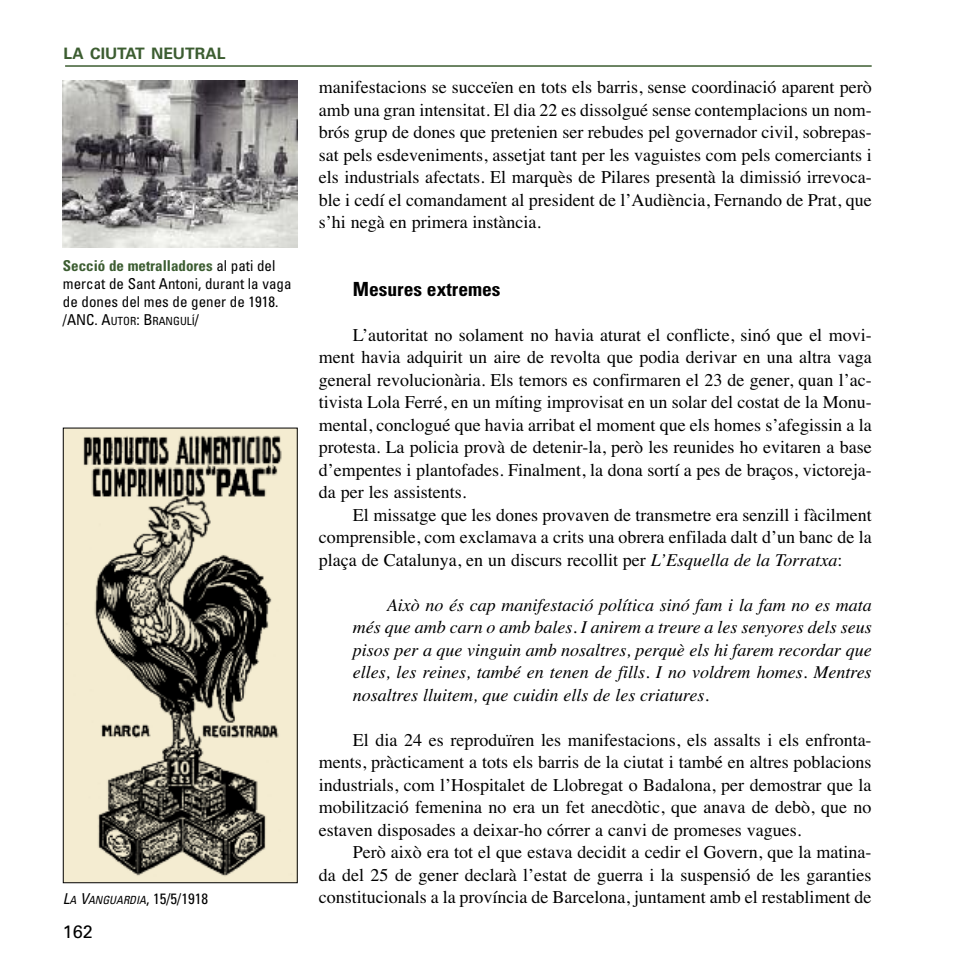
<style>
.page{position:relative;width:978px;height:978px;background:#fff}
.page>*{position:absolute;margin:0;border:0;box-sizing:border-box;transform-origin:0 0}
.t1{font:700 condensed 19.5px "Univers";color:#000}
.t2{font:18px/22.5px "Times";color:#000;text-align:justify}
.t3{font:italic 18px/22.5px "Times";color:#000;text-align:justify}
.t4{font:18px "Univers";color:#000}
.t5{font:700 15.75px "Univers";color:#3c5d31}
.t6{font:condensed 15px/18px "Univers";color:#000}
.t7{font:italic condensed 11.25px "Univers";color:#000}
.t8{font:condensed 11.25px "Univers";color:#000}
.s1{font-weight:700;color:#3c5d31}
.s2{font-size:15px}
.s3{font-style:normal;font-size:15px}
.s4{font-style:italic}
</style>
<div class="page">
<hr style="left:65px;top:65px;width:807px;height:2px;background:#3c5d31">
<img style="left:63px;top:81px;width:235px;height:167px">
<img style="left:65px;top:430px;width:231px;height:451px">
<div style="left:63px;top:428px;width:235px;height:455px;border:1px solid #000"></div>
<p class="t5" style="left:64px;top:47px;width:163px">LA CIUTAT NEUTRAL</p>
<p class="t6" style="left:63px;top:258px;width:230px"><span class="s1">Secció de metralladores</span> al pati del mercat de Sant Antoni, durant la vaga de dones del mes de gener de 1918.</p>
<p class="t8" style="left:63px;top:317px;width:138px"><span class="s2">/ANC. A</span>UTOR<span class="s2">: B</span>RANGULÍ<span class="s2">/</span></p>
<p class="t7" style="left:63px;top:896px;width:147px"><span class="s2">L</span>A <span class="s2">V</span>ANGUARDIA<span class="s3">, 15/5/1918</span></p>
<p class="t4" style="left:63px;top:925px;width:32px">162</p>
<p class="t2" style="left:319px;top:76px;width:554px">manifestacions se succeïen en tots els barris, sense coordinació aparent però amb una gran intensitat. El dia 22 es dissolgué sense contemplacions un nom&shy;brós grup de dones que pretenien ser rebudes pel governador civil, sobrepas&shy;sat pels esdeveniments, assetjat tant per les vaguistes com pels comerciants i els industrials afectats. El marquès de Pilares presentà la dimissió irrevoca&shy;ble i cedí el comandament al president de l’Audiència, Fernando de Prat, que s’hi negà en primera instància.</p>
<p class="t1" style="left:353px;top:282px;width:149px">Mesures extremes</p>
<p class="t2" style="left:319px;top:323px;width:554px;text-indent:34px">L’autoritat no solament no havia aturat el conflicte, sinó que el movi&shy;ment havia adquirit un aire de revolta que podia derivar en una altra vaga general revolucionària. Els temors es confirmaren el 23 de gener, quan l’ac&shy;tivista Lola Ferré, en un míting improvisat en un solar del costat de la Monu&shy;mental, conclogué que havia arribat el moment que els homes s’afegissin a la protesta. La policia provà de detenir-la, però les reunides ho evitaren a base d’empentes i plantofades. Finalment, la dona sortí a pes de braços, victoreja&shy;da per les assistents.</p>
<p class="t2" style="left:319px;top:503px;width:554px;text-indent:34px">El missatge que les dones provaven de transmetre era senzill i fàcilment comprensible, com exclamava a crits una obrera enfilada dalt d’un banc de la plaça de Catalunya, en un discurs recollit per <span class="s4">L’Esquella de la Torratxa</span>:</p>
<p class="t3" style="left:353px;top:593px;width:520px;text-indent:34px">Això no és cap manifestació política sinó fam i la fam no es mata més que amb carn o amb bales. I anirem a treure a les senyores dels seus pisos per a que vinguin amb nosaltres, perquè els hi farem recordar que elles, les reines, també en tenen de fills. I no voldrem homes. Mentres nosaltres lluitem, que cuidin ells de les criatures.</p>
<p class="t2" style="left:319px;top:728px;width:554px;text-indent:34px">El dia 24 es reproduïren les manifestacions, els assalts i els enfronta&shy;ments, pràcticament a tots els barris de la ciutat i també en altres poblacions industrials, com l’Hospitalet de Llobregat o Badalona, per demostrar que la mobilització femenina no era un fet anecdòtic, que anava de debò, que no estaven disposades a deixar-ho córrer a canvi de promeses vagues.</p>
<p class="t2" style="left:319px;top:841px;width:554px;text-indent:34px">Però això era tot el que estava decidit a cedir el Govern, que la matina&shy;da del 25 de gener declarà l’estat de guerra i la suspensió de les garanties constitucionals a la província de Barcelona, juntament amb el restabliment de</p>
</div>
